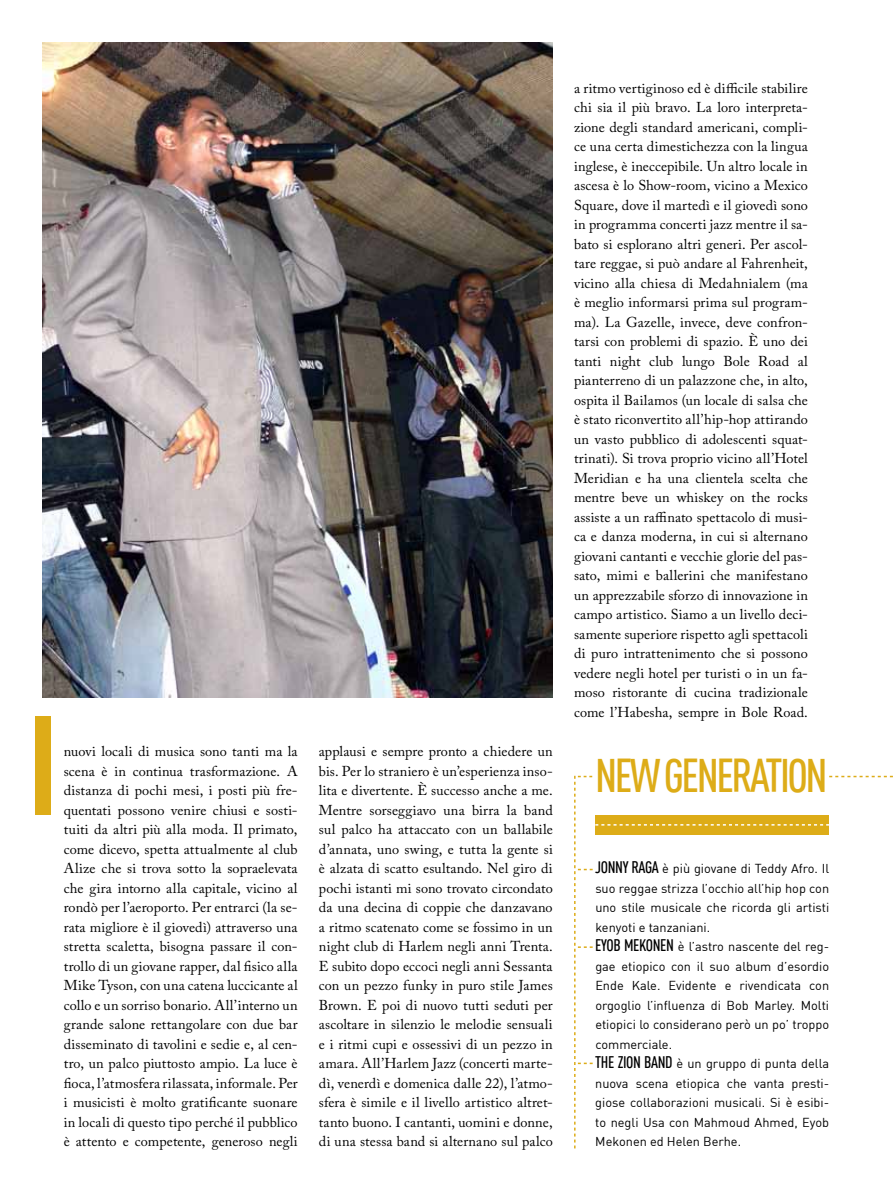
<style>
.page{position:relative;width:893px;height:1191px;background:#fff}
.page>*{position:absolute;margin:0;border:0;box-sizing:border-box;transform-origin:0 0}
.t1{font:700 138px "DIN Condensed";color:#ddac18}
.t2{font:500 46.5px "DIN Condensed";letter-spacing:-.055em;color:#ddac18}
.t3{font:14.25px/19.5px "Adobe Caslon Pro";letter-spacing:.005em;color:#000;text-align:justify}
.t4{font:12.75px/19.5px "DIN";color:#000}
.s1{font-family:"DIN Condensed";font-weight:500;font-size:16.5px}
</style>
<div class="page">
<img style="left:43px;top:43px;width:510px;height:655px">
<svg style="left:574px;top:776px;width:319px;height:372px"></svg>
<h1 class="t1" style="left:27px;top:681px;width:34px">i</h1>
<p class="t3" style="left:64px;top:741px;width:235px">nuovi locali di musica sono tanti ma la scena è in continua trasformazione. A distanza di pochi mesi, i posti più fre&shy;quentati possono venire chiusi e sosti&shy;tuiti da altri più alla moda. Il primato, come dicevo, spetta attualmente al club Alize che si trova sotto la sopraelevata che gira intorno alla capitale, vicino al rondò per l’aeroporto. Per entrarci (la se&shy;rata migliore è il giovedì) attraverso una stretta scaletta, bisogna passare il con&shy;trollo di un giovane rapper, dal fisico alla Mike Tyson, con una catena luccicante al collo e un sorriso bonario. All’interno un grande salone rettangolare con due bar disseminato di tavolini e sedie e, al cen&shy;tro, un palco piuttosto ampio. La luce è fioca, l’atmosfera rilassata, informale. Per i musicisti è molto gratificante suonare in locali di questo tipo perché il pubblico è attento e competente, generoso negli</p>
<p class="t3" style="left:319px;top:741px;width:235px">applausi e sempre pronto a chiedere un bis. Per lo straniero è un’esperienza inso&shy;lita e divertente. È successo anche a me.<br>Mentre sorseggiavo una birra la band sul palco ha attaccato con un ballabile d’annata, uno swing, e tutta la gente si è alzata di scatto esultando. Nel giro di pochi istanti mi sono trovato circondato da una decina di coppie che danzavano a ritmo scatenato come se fossimo in un night club di Harlem negli anni Trenta.<br>E subito dopo eccoci negli anni Sessanta con un pezzo funky in puro stile James Brown. E poi di nuovo tutti seduti per ascoltare in silenzio le melodie sensuali e i ritmi cupi e ossessivi di un pezzo in amara. All’Harlem Jazz (concerti marte&shy;dì, venerdì e domenica dalle 22), l’atmo&shy;sfera è simile e il livello artistico altret&shy;tanto buono. I cantanti, uomini e donne, di una stessa band si alternano sul palco</p>
<p class="t3" style="left:574px;top:78px;width:235px">a ritmo vertiginoso ed è difficile stabilire chi sia il più bravo. La loro interpreta&shy;zione degli standard americani, compli&shy;ce una certa dimestichezza con la lingua inglese, è ineccepibile. Un altro locale in ascesa è lo Show-room, vicino a Mexico Square, dove il martedì e il giovedì sono in programma concerti jazz mentre il sa&shy;bato si esplorano altri generi. Per ascol&shy;tare reggae, si può andare al Fahrenheit, vicino alla chiesa di Medahnialem (ma è meglio informarsi prima sul program&shy;ma). La Gazelle, invece, deve confron&shy;tarsi con problemi di spazio. È uno dei tanti night club lungo Bole Road al pianterreno di un palazzone che, in alto, ospita il Bailamos (un locale di salsa che è stato riconvertito all’hip-hop attirando un vasto pubblico di adolescenti squat&shy;trinati). Si trova proprio vicino all’Hotel Meridian e ha una clientela scelta che mentre beve un whiskey on the rocks assiste a un raffinato spettacolo di musi&shy;ca e danza moderna, in cui si alternano giovani cantanti e vecchie glorie del pas&shy;sato, mimi e ballerini che manifestano un apprezzabile sforzo di innovazione in campo artistico. Siamo a un livello deci&shy;samente superiore rispetto agli spettacoli di puro intrattenimento che si possono vedere negli hotel per turisti o in un fa&shy;moso ristorante di cucina tradizionale come l’Habesha, sempre in Bole Road.</p>
<h2 class="t2" style="left:595px;top:748px;width:200px">NEW GENERATION</h2>
<p class="t4" style="left:595px;top:858px;width:235px"><span class="s1">JONNY RAGA</span> è più giovane di Teddy Afro. Il suo reggae strizza l’occhio all’hip hop con uno stile musicale che ricorda gli artisti kenyoti e tanzaniani.<br><span class="s1">EYOB MEKONEN</span> è l’astro nascente del reg&shy;gae etiopico con il suo album d’esordio Ende Kale. Evidente e rivendicata con orgoglio l’influenza di Bob Marley. Molti etiopici lo considerano però un po’ troppo commerciale.<br><span class="s1">THE ZION BAND</span> è un gruppo di punta della nuova scena etiopica che vanta presti&shy;giose collaborazioni musicali. Si è esibi&shy;to negli Usa con Mahmoud Ahmed, Eyob Mekonen ed Helen Berhe.</p>
</div>
